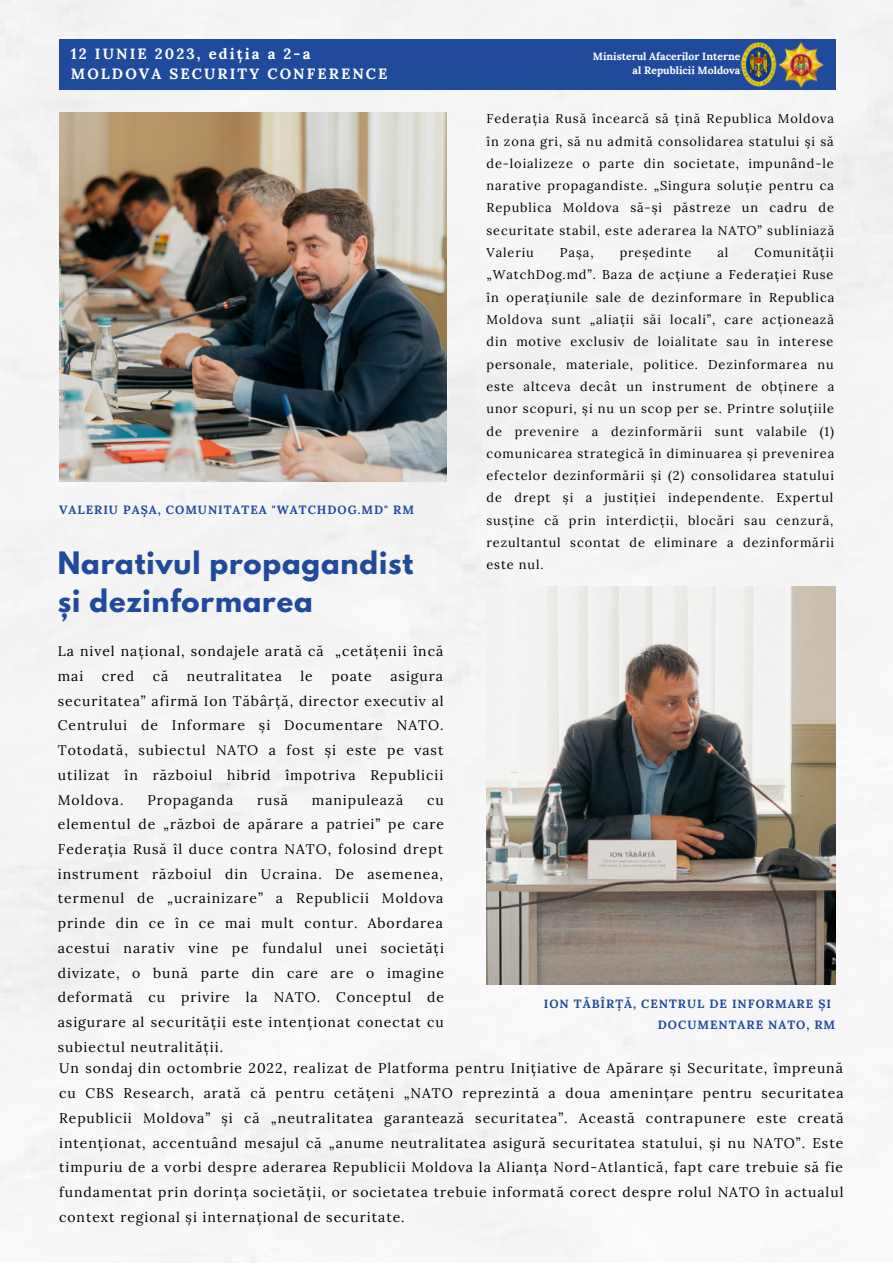
<style>
.page{position:relative;width:893px;height:1264px;background:#fff}
.page>*{position:absolute;margin:0;border:0;box-sizing:border-box;transform-origin:0 0}
.t1{font:700 27.3px/38.2px "League Spartan";letter-spacing:.03em;color:#204b9d}
.t2{font:700 14.85px/20.2px "Lora";letter-spacing:.14em;color:#fff}
.t3{font:13.95px/24.8px "Lora";letter-spacing:.07em;color:#000;text-align:justify}
.t4{font:12.75px/22.4px "Lora";letter-spacing:.07em;color:#000;text-align:justify}
.t5{font:700 12px/21px "Lora";letter-spacing:.08em;color:#204b9d}
.t6{font:700 10.5px/14px "Lora";color:#fff;text-align:right}
</style>
<div class="page">
<div style="left:0;top:0;width:892px;height:1262px;background:#f6f6f6"></div>
<img style="left:59px;top:112px;width:387px;height:369px">
<div style="left:59px;top:39px;width:776px;height:51px;background:#204b9d"></div>
<img style="left:486px;top:586px;width:349px;height:398px">
<img style="left:740px;top:42px;width:84px;height:46px">
<p class="t2" style="left:71px;top:42px;width:318px">12 IUNIE 2023, ediția a 2-a<br>MOLDOVA SECURITY CONFERENCE</p>
<p class="t6" style="left:593px;top:48px;width:149px">Ministerul Afacerilor Interne al Republicii Moldova</p>
<p class="t5" style="left:59px;top:497px;width:356px">VALERIU PAȘA, COMUNITATEA "WATCHDOG.MD" RM</p>
<h1 class="t1" style="left:58px;top:543px;width:357px">Narativul propagandist și dezinformarea</h1>
<p class="t4" style="left:486px;top:107px;width:349px">Federația Rusă încearcă să țină Republica Moldova în zona gri, să nu admită consolidarea statului și să de-loializeze o parte din societate, impunând-le narative propagandiste. „Singura soluție pentru ca Republica Moldova să-și păstreze un cadru de securitate stabil, este aderarea la NATO” subliniază Valeriu</p>
<p class="t4" style="left:486px;top:240px;width:349px;text-indent:268px">Comunității „WatchDog.md”. Baza de acțiune a Federației Ruse în operațiunile sale de dezinformare în Republica Moldova sunt „aliații săi locali”, care acționează din motive exclusiv de loialitate sau în interese personale, materiale, politice. Dezinformarea nu este altceva decât un instrument de obținere a unor scopuri, și nu un scop per se. Printre soluțiile de prevenire a dezinformării sunt valabile (1) comunicarea strategică în diminuarea și prevenirea efectelor dezinformării și (2) consolidarea statului de drept și a justiției independente. Expertul susține că prin interdicții, blocări sau cenzură, rezultantul scontat de eliminare a dezinformării este nul.</p>
<p class="t4" style="left:560px;top:240px;width:35px">Pașa,</p>
<p class="t4" style="left:619px;top:240px;width:73px">președinte</p>
<p class="t4" style="left:717px;top:240px;width:12px">al</p>
<p class="t3" style="left:58px;top:638px;width:387px">La nivel național, sondajele arată că „cetățenii încă mai</p>
<p class="t3" style="left:102px;top:662px;width:34px">cred</p>
<p class="t3" style="left:153px;top:662px;width:17px">că</p>
<p class="t3" style="left:187px;top:662px;width:97px">neutralitatea</p>
<p class="t3" style="left:300px;top:662px;width:14px">le</p>
<p class="t3" style="left:331px;top:662px;width:42px">poate</p>
<p class="t3" style="left:58px;top:662px;width:387px;text-indent:332px">asigura securitatea” afirmă Ion Tăbârță, director executiv al Centrului de Informare și Documentare NATO.<br>Totodată, subiectul NATO a fost și este pe vast utilizat în războiul hibrid împotriva Republicii Moldova.</p>
<p class="t3" style="left:147px;top:786px;width:87px">Propaganda</p>
<p class="t3" style="left:257px;top:786px;width:32px">rusă</p>
<p class="t3" style="left:312px;top:786px;width:93px">manipulează</p>
<p class="t3" style="left:58px;top:786px;width:388px;text-indent:369px">cu elementul de „război de apărare a patriei” pe care Federația Rusă îl duce contra NATO, folosind drept instrument războiul din Ucraina. De asemenea, termenul de „ucrainizare” a Republicii Moldova prinde din ce în ce mai mult contur. Abordarea acestui narativ vine pe fundalul unei societăți divizate, o bună parte din care are o imagine deformată cu privire la NATO. Conceptul de asigurare al securității este intenționat conectat cu subiectul neutralității.</p>
<p class="t5" style="left:657px;top:991px;width:179px;text-indent:-114px">ION TĂBÎRȚĂ, CENTRUL DE INFORMARE ȘI<br>DOCUMENTARE NATO, RM</p>
<p class="t3" style="left:59px;top:1055px;width:786px">Un sondaj din octombrie 2022, realizat de Platforma pentru Inițiative de Apărare și Securitate, împreună cu CBS Research, arată că pentru cetățeni „NATO reprezintă a doua amenințare pentru securitatea Republicii Moldova” și că „neutralitatea garantează securitatea”. Această contrapunere este creată intenționat, accentuând mesajul că „anume neutralitatea asigură securitatea statului, și nu NATO”. Este timpuriu de a vorbi despre aderarea Republicii Moldova la Alianța Nord-Atlantică, fapt care trebuie să fie fundamentat prin dorința societății, or societatea trebuie informată corect despre rolul NATO în actualul context regional și internațional de securitate.</p>
</div>
